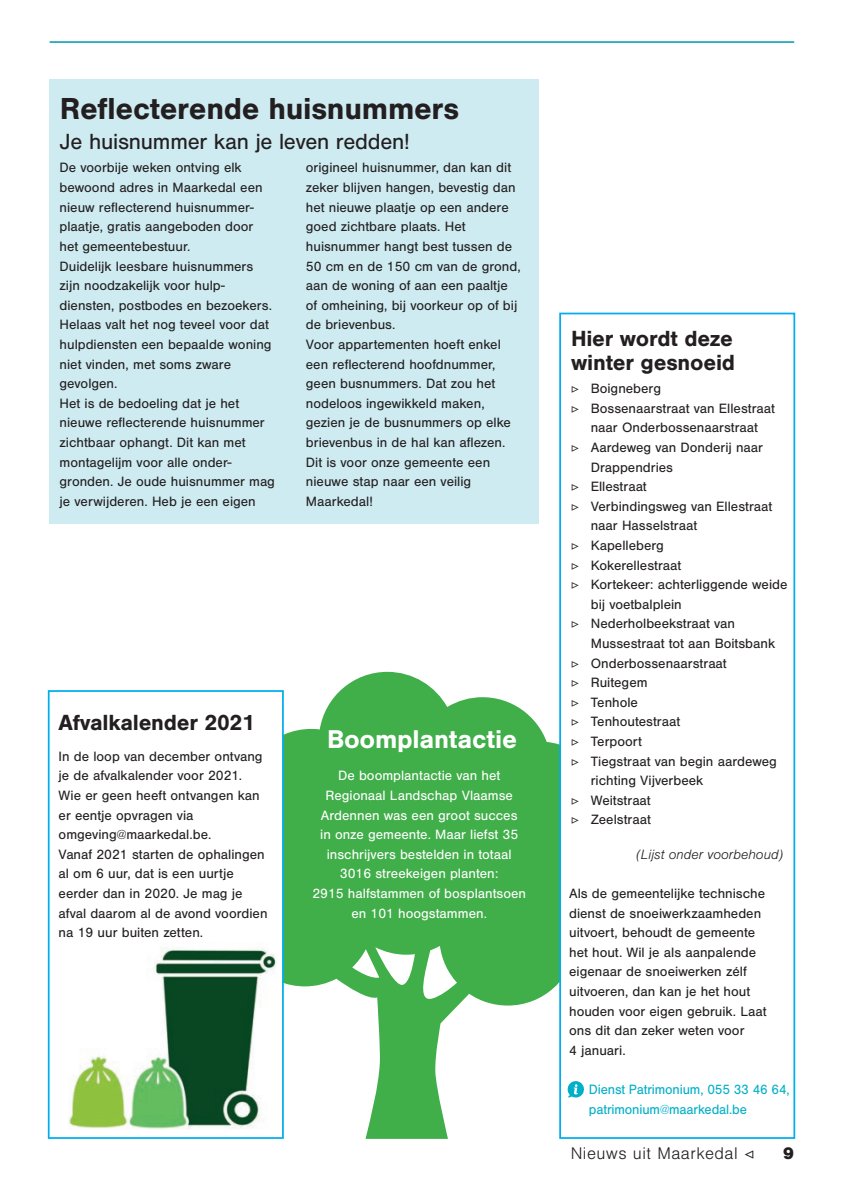
<style>
.page{position:relative;width:844px;height:1191px;background:#fff}
.page>*{position:absolute;margin:0;border:0;box-sizing:border-box;transform-origin:0 0}
.t1{font:700 31.5px "Nimbus San";letter-spacing:-.01em;color:#231f20}
.t2{font:700 26.6px "Nimbus San";letter-spacing:-.01em;color:#fff}
.t3{font:700 22.75px/24.5px "Nimbus San";letter-spacing:-.01em;color:#231f20}
.t4{font:22.75px "Nimbus San";letter-spacing:-.01em;color:#231f20}
.t5{font:300 17.5px "Nimbus San";letter-spacing:.03em;color:#231f20}
.t6{font:900 17.5px "Nimbus San";color:#231f20}
.t7{font:14px/19.6px "Nimbus San";color:#231f20}
.t8{font:14px/19.6px "Nimbus San";color:#fff;text-align:center}
.t9{font:14px/19.6px "Nimbus San";letter-spacing:-.01em;color:#00b0c8}
.t10{font:italic 300 14px "Nimbus San";color:#231f20}
.s1{font-family:"Minion Pro"}
.s2{font-family:"Minion Pro";font-weight:500}
</style>
<div class="page">
<hr style="left:50px;top:41px;width:744px;height:2px;background:#22a6be">
<svg style="left:284px;top:672px;width:275px;height:466px;fill:#40ae49"></svg>
<div style="left:559px;top:313px;width:236px;height:825px;background:#fff;border:2px solid #00aeef"></div>
<div style="left:48px;top:690px;width:236px;height:448px;background:#fff;border:2px solid #00aeef"></div>
<div style="left:50px;top:79px;width:489px;height:444px;background:#cdebf1"></div>
<svg style="left:567px;top:1081px;width:17px;height:16px"></svg>
<img style="left:68px;top:947px;width:208px;height:182px">
<h1 class="t1" style="left:60px;top:91px;width:401px">Reflecterende huisnummers</h1>
<h3 class="t4" style="left:60px;top:129px;width:351px">Je huisnummer kan je leven redden!</h3>
<p class="t7" style="left:60px;top:158px;width:217px">De voorbije weken ontving elk bewoond adres in Maarkedal een nieuw reflecterend huisnummer&shy;plaatje, gratis aangeboden door het gemeentebestuur.<br>Duidelijk leesbare huisnummers zijn noodzakelijk voor hulp&shy;diensten, postbodes en bezoekers.<br>Helaas valt het nog teveel voor dat hulpdiensten een bepaalde woning niet vinden, met soms zware gevolgen.<br>Het is de bedoeling dat je het nieuwe reflecterende huisnummer zichtbaar ophangt. Dit kan met montagelijm voor alle onder&shy;gronden. Je oude huisnummer mag je verwijderen. Heb je een eigen</p>
<p class="t7" style="left:306px;top:158px;width:216px">origineel huisnummer, dan kan dit zeker blijven hangen, bevestig dan het nieuwe plaatje op een andere goed zichtbare plaats. Het huisnummer hangt best tussen de<br>50 cm en de 150 cm van de grond, aan de woning of aan een paaltje of omheining, bij voorkeur op of bij de brievenbus.<br>Voor appartementen hoeft enkel een reflecterend hoofdnummer, geen busnummers. Dat zou het nodeloos ingewikkeld maken, gezien je de busnummers op elke brievenbus in de hal kan aflezen.<br>Dit is voor onze gemeente een nieuwe stap naar een veilig<br>Maarkedal!</p>
<h3 class="t3" style="left:59px;top:710px;width:198px">Afvalkalender 2021</h3>
<p class="t7" style="left:59px;top:746px;width:210px">In de loop van december ontvang je de afvalkalender voor 2021.<br>Wie er geen heeft ontvangen kan er eentje opvragen via omgeving@maarkedal.be.<br>Vanaf 2021 starten de ophalingen al om 6 uur, dat is een uurtje eerder dan in 2020. Je mag je afval daarom al de avond voordien na 19 uur buiten zetten.</p>
<h2 class="t2" style="left:327px;top:724px;width:191px">Boomplantactie</h2>
<p class="t8" style="left:312px;top:766px;width:215px">De boomplantactie van het<br>Regionaal Landschap Vlaamse<br>Ardennen was een groot succes<br>in onze gemeente. Maar liefst 35 inschrijvers bestelden in totaal<br>3016 streekeigen planten:<br>2915 halfstammen of bosplantsoen en 101 hoogstammen.</p>
<h3 class="t3" style="left:571px;top:326px;width:165px">Hier wordt deze winter gesnoeid</h3>
<p class="t7" style="left:570px;top:379px;width:92px"><span class="s1">▷</span> Boigneberg</p>
<p class="t7" style="left:570px;top:398px;width:205px"><span class="s1">▷</span> Bossenaarstraat van Ellestraat</p>
<p class="t7" style="left:590px;top:418px;width:169px">naar Onderbossenaarstraat</p>
<p class="t7" style="left:570px;top:438px;width:194px"><span class="s1">▷</span> Aardeweg van Donderij naar</p>
<p class="t7" style="left:590px;top:457px;width:84px">Drappendries</p>
<p class="t7" style="left:570px;top:477px;width:77px"><span class="s1">▷</span> Ellestraat</p>
<p class="t7" style="left:570px;top:496px;width:203px"><span class="s1">▷</span> Verbindingsweg van Ellestraat</p>
<p class="t7" style="left:590px;top:516px;width:108px">naar Hasselstraat</p>
<p class="t7" style="left:570px;top:536px;width:94px"><span class="s1">▷</span> Kapelleberg</p>
<p class="t7" style="left:570px;top:555px;width:112px"><span class="s1">▷</span> Kokerellestraat</p>
<p class="t7" style="left:570px;top:575px;width:218px"><span class="s1">▷</span> Kortekeer: achterliggende weide</p>
<p class="t7" style="left:590px;top:594px;width:93px">bij voetbalplein</p>
<p class="t7" style="left:570px;top:614px;width:166px"><span class="s1">▷</span> Nederholbeekstraat van</p>
<p class="t7" style="left:590px;top:634px;width:186px">Mussestraat tot aan Boitsbank</p>
<p class="t7" style="left:570px;top:653px;width:157px"><span class="s1">▷</span> Onderbossenaarstraat</p>
<p class="t7" style="left:570px;top:673px;width:78px"><span class="s1">▷</span> Ruitegem</p>
<p class="t7" style="left:570px;top:692px;width:69px"><span class="s1">▷</span> Tenhole</p>
<p class="t7" style="left:570px;top:712px;width:111px"><span class="s1">▷</span> Tenhoutestraat</p>
<p class="t7" style="left:570px;top:732px;width:72px"><span class="s1">▷</span> Terpoort</p>
<p class="t7" style="left:570px;top:751px;width:207px"><span class="s1">▷</span> Tiegstraat van begin aardeweg</p>
<p class="t7" style="left:590px;top:771px;width:114px">richting Vijverbeek</p>
<p class="t7" style="left:570px;top:790px;width:81px"><span class="s1">▷</span> Weitstraat</p>
<p class="t7" style="left:570px;top:810px;width:81px"><span class="s1">▷</span> Zeelstraat</p>
<p class="t10" style="left:636px;top:846px;width:149px">(Lijst onder voorbehoud)</p>
<p class="t7" style="left:569px;top:883px;width:199px">Als de gemeentelijke technische dienst de snoeiwerkzaamheden uitvoert, behoudt de gemeente het hout. Wil je als aanpalende eigenaar de snoeiwerken zélf uitvoeren, dan kan je het hout houden voor eigen gebruik. Laat ons dit dan zeker weten voor<br>4 januari.</p>
<p class="t9" style="left:588px;top:1079px;width:202px">Dienst Patrimonium, 055 33 46 64, patrimonium@maarkedal.be</p>
<p class="t5" style="left:570px;top:1144px;width:185px">Nieuws uit Maarkedal <span class="s2">◁</span></p>
<p class="t6" style="left:782px;top:1143px;width:13px">9</p>
</div>
